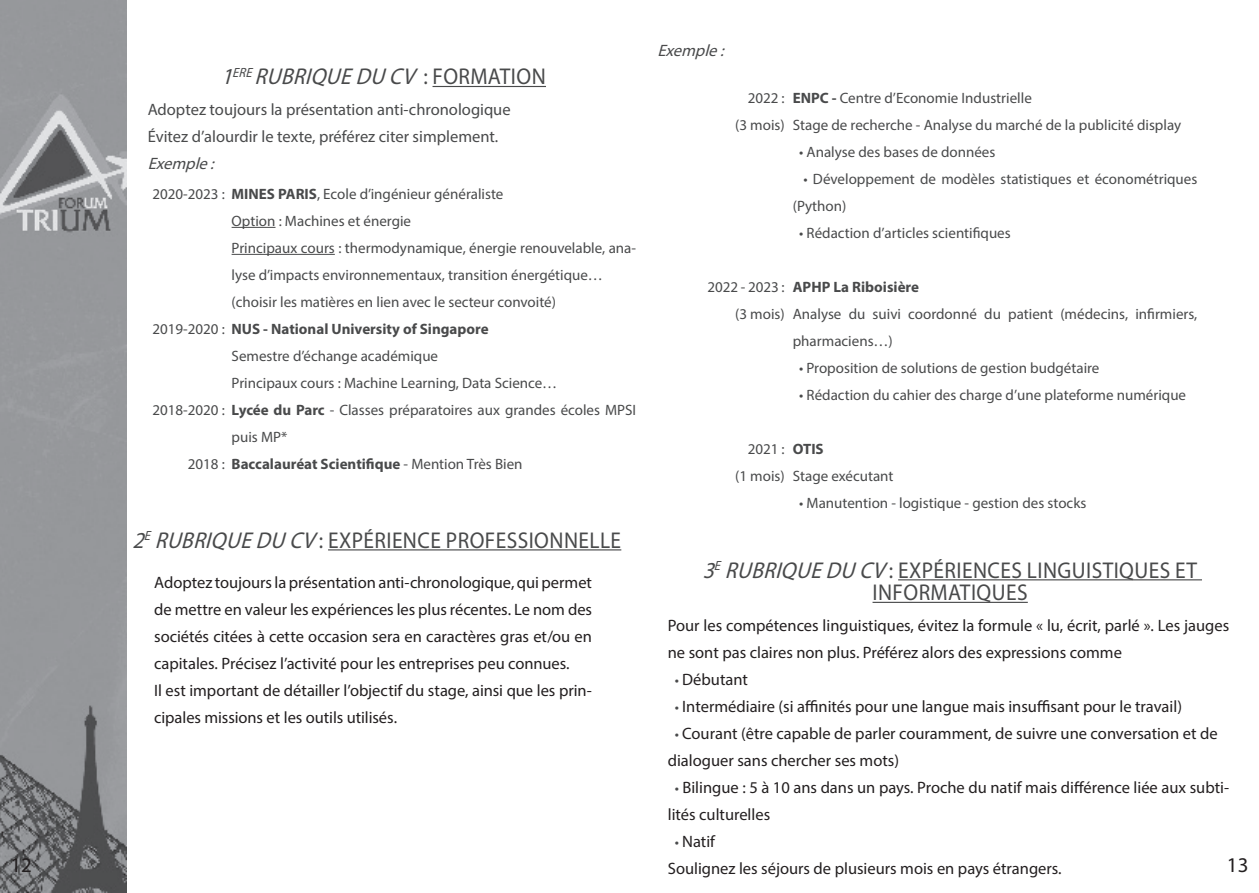
<style>
.page{position:relative;width:1259px;height:893px;background:#fff}
.page>*{position:absolute;margin:0;border:0;box-sizing:border-box;transform-origin:0 0}
.t1{font:22.95px/22.5px "Myriad Pro";letter-spacing:.02em;color:#494a4b;text-align:center;scale:.94 1}
.t2{font:italic 22.95px "Myriad Pro";color:#494a4b;scale:.94 1}
.Sous-titre_Sommaire{font:21px "Myriad Pro";color:#231f20}
.Sous-titre_Sommaire-2{font:16.5px/27px "Myriad Pro";color:#231f20}
.Sous-titre_Sommaire-3{font:16.5px "Myriad Pro";color:#494a4b}
.Sous-titre_Sommaire-4{font:italic 16.5px "Myriad Pro";color:#494a4b}
.Sous-titre_Sommaire-5{font:15px/27px "Myriad Pro";color:#494a4b}
.Sous-titre_Sommaire-6{font:700 15px "Myriad Pro";color:#494a4b}
.s1{font-style:normal}
.s2{font-weight:700}
.s3{font-weight:400}
.s4{font-style:italic}
.s5{font-size:15px;color:#494a4b}
</style>
<div class="page">
<hr style="left:328px;top:549px;width:293px;height:1px;background:#494a4b">
<hr style="left:898px;top:579px;width:304px;height:1px;background:#494a4b">
<hr style="left:872px;top:602px;width:155px;height:1px;background:#494a4b">
<hr style="left:432px;top:86px;width:114px;height:1px;background:#494a4b">
<img style="left:0;top:0;width:126px;height:893px">
<hr style="left:232px;top:227px;width:43px;height:1px;background:#494a4b">
<hr style="left:232px;top:254px;width:103px;height:1px;background:#494a4b">
<p class="t2" style="left:221px;top:62px;width:347px">1<sup>ERE</sup>RUBRIQUEDU CV <span class="s1">: F O R M AT I O N</span></p>
<p class="Sous-titre_Sommaire-3" style="left:148px;top:99px;width:364px">Adoptez toujours la présentation anti-chronologique</p>
<p class="Sous-titre_Sommaire-3" style="left:148px;top:126px;width:352px">Évitez d’alourdir le texte, préférez citer simplement.</p>
<p class="Sous-titre_Sommaire-4" style="left:148px;top:153px;width:73px">Exemple:</p>
<p class="Sous-titre_Sommaire-5" style="left:152px;top:180px;width:352px">2020-2023 : <span class="s2">MINES PARIS</span>, Ecole d’ingénieur généraliste</p>
<p class="Sous-titre_Sommaire-5" style="left:232px;top:207px;width:181px">Option : Machines et énergie</p>
<p class="Sous-titre_Sommaire-5" style="left:232px;top:234px;width:406px">Principaux cours : thermodynamique, énergie renouvelable, ana&shy;lyse d’impacts environnementaux, transition énergétique…</p>
<p class="Sous-titre_Sommaire-5" style="left:232px;top:288px;width:326px">(choisir les matières en lien avec le secteur convoité)</p>
<p class="Sous-titre_Sommaire-6" style="left:152px;top:319px;width:338px"><span class="s3">2019-2020 :</span> NUS - National University of Singapore</p>
<p class="Sous-titre_Sommaire-5" style="left:232px;top:342px;width:208px">Semestre d’échange académique</p>
<p class="Sous-titre_Sommaire-5" style="left:232px;top:369px;width:327px">Principaux cours : Machine Learning, Data Science…</p>
<p class="Sous-titre_Sommaire-5" style="left:232px;top:396px;width:406px;text-indent:-79px">2018-2020 : <span class="s2">Lycée du Parc</span> - Classes préparatoires aux grandes écoles MPSI puis MP*</p>
<p class="Sous-titre_Sommaire-6" style="left:188px;top:454px;width:336px"><span class="s3">2018 :</span> Baccalauréat Scientifique <span class="s3">- Mention Très Bien</span></p>
<p class="t1" style="left:133px;top:528px;width:521px"><span class="s4">2</span><sup>E</sup><span class="s4">RUBRIQUEDU CV</span>: EXPÉRIENCE PROFESSIONNELLE</p>
<p class="Sous-titre_Sommaire-4" style="left:657px;top:40px;width:73px">Exemple:</p>
<p class="Sous-titre_Sommaire-5" style="left:747px;top:84px;width:39px">2022 :</p>
<p class="Sous-titre_Sommaire-5" style="left:735px;top:111px;width:51px">(3 mois)</p>
<p class="Sous-titre_Sommaire-5" style="left:793px;top:84px;width:241px"><span class="s2">ENPC -</span> Centre d’Economie Industrielle</p>
<p class="Sous-titre_Sommaire-5" style="left:793px;top:111px;width:390px">Stage de recherche - Analyse du marché de la publicité display</p>
<p class="Sous-titre_Sommaire-5" style="left:799px;top:138px;width:198px">• Analyse des bases de données</p>
<p class="Sous-titre_Sommaire-5" style="left:793px;top:165px;width:406px;text-indent:11px">• Développement de modèles statistiques et économétriques (Python)</p>
<p class="Sous-titre_Sommaire-5" style="left:799px;top:219px;width:213px">• Rédaction d’articles scientifiques</p>
<p class="Sous-titre_Sommaire-5" style="left:707px;top:273px;width:79px">2022 - 2023 :</p>
<p class="Sous-titre_Sommaire-5" style="left:735px;top:300px;width:51px">(3 mois)</p>
<p class="Sous-titre_Sommaire-6" style="left:793px;top:277px;width:128px">APHP La Riboisière</p>
<p class="Sous-titre_Sommaire-5" style="left:793px;top:300px;width:406px">Analyse du suivi coordonné du patient (médecins, infirmiers, pharmaciens…)</p>
<p class="Sous-titre_Sommaire-5" style="left:799px;top:354px;width:302px">• Proposition de solutions de gestion budgétaire</p>
<p class="Sous-titre_Sommaire-5" style="left:799px;top:381px;width:388px">• Rédaction du cahier des charge d’une plateforme numérique</p>
<p class="Sous-titre_Sommaire-5" style="left:747px;top:435px;width:39px">2021 :</p>
<p class="Sous-titre_Sommaire-5" style="left:735px;top:462px;width:51px">(1 mois)</p>
<p class="Sous-titre_Sommaire-6" style="left:793px;top:439px;width:32px">OTIS</p>
<p class="Sous-titre_Sommaire-5" style="left:793px;top:462px;width:102px">Stage exécutant</p>
<p class="Sous-titre_Sommaire-5" style="left:799px;top:489px;width:289px">• Manutention - logistique - gestion des stocks</p>
<p class="t1" style="left:702px;top:558px;width:527px"><span class="s4">3</span><sup>E</sup><span class="s4">RUBRIQUEDU CV</span>: EXPÉRIENCES LINGUISTIQUES ET<br>INFORMATIQUES</p>
<p class="Sous-titre_Sommaire-2" style="left:154px;top:569px;width:439px;text-align:justify">Adoptez toujours la présentation anti-chronologique, qui permet de mettre en valeur les expériences les plus récentes. Le nom des sociétés citées à cette occasion sera en caractères gras et/ou en capitales. Précisez l’activité pour les entreprises peu connues.</p>
<p class="Sous-titre_Sommaire-2" style="left:154px;top:677px;width:439px">Il est important de détailler l’objectif du stage, ainsi que les prin&shy;cipales missions et les outils utilisés.</p>
<p class="Sous-titre_Sommaire-2" style="left:668px;top:612px;width:563px">Pour les compétences linguistiques, évitez la formule « lu, écrit, parlé ». Les jauges ne sont pas claires non plus. Préférez alors des expressions comme</p>
<p class="Sous-titre_Sommaire-2" style="left:675px;top:666px;width:75px"><span class="s5">•</span> Débutant</p>
<p class="Sous-titre_Sommaire-2" style="left:675px;top:693px;width:509px"><span class="s5">•</span> Intermédiaire (si affinités pour une langue mais insuffisant pour le travail)</p>
<p class="Sous-titre_Sommaire-2" style="left:668px;top:720px;width:551px;text-indent:7px"><span class="s5">•</span> Courant (être capable de parler couramment, de suivre une conversation et de dialoguer sans chercher ses mots)</p>
<p class="Sous-titre_Sommaire-2" style="left:668px;top:774px;width:563px;text-indent:7px"><span class="s5">•</span> Bilingue : 5 à 10 ans dans un pays. Proche du natif mais différence liée aux subti&shy;lités culturelles</p>
<p class="Sous-titre_Sommaire-2" style="left:675px;top:828px;width:42px"><span class="s5">•</span> Natif</p>
<p class="Sous-titre_Sommaire-2" style="left:668px;top:855px;width:395px">Soulignez les séjours de plusieurs mois en pays étrangers.</p>
<p class="Sous-titre_Sommaire" style="left:10px;top:852px;width:23px">12</p>
<p class="Sous-titre_Sommaire" style="left:1227px;top:852px;width:23px">13</p>
</div>
